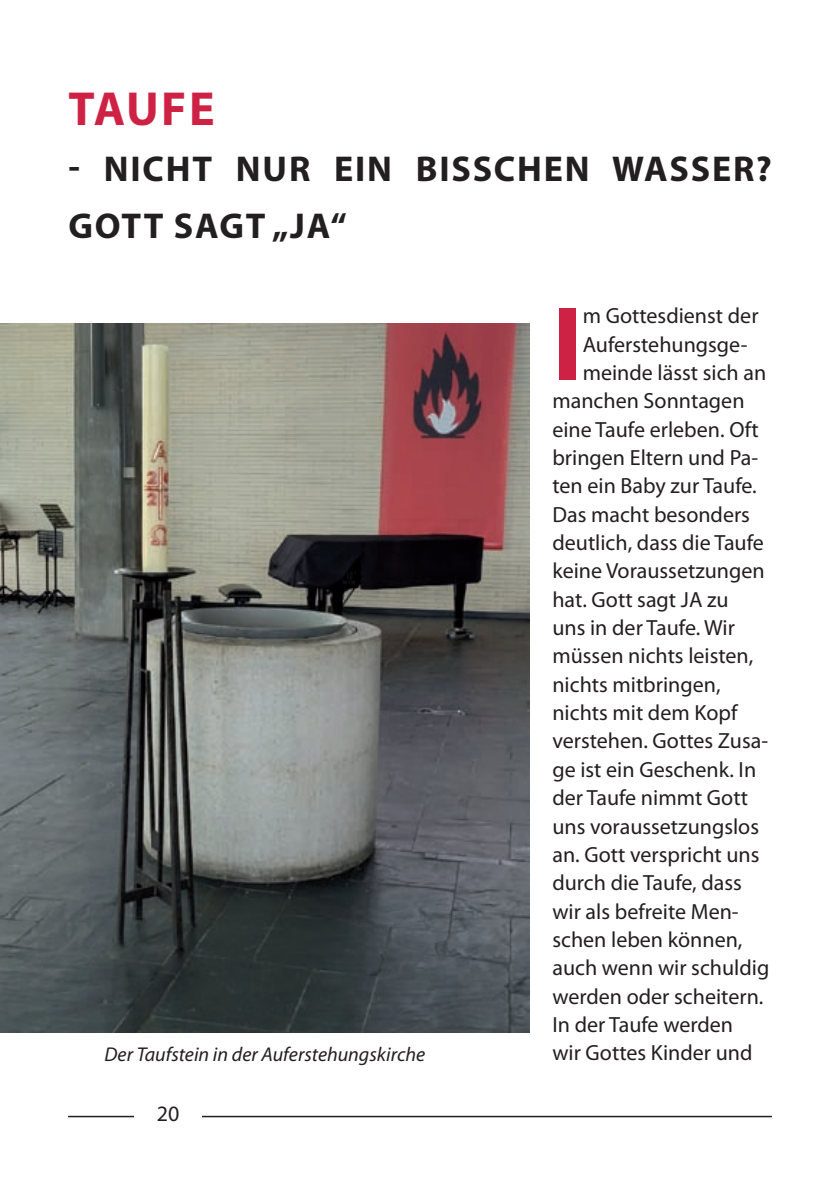
<style>
.page{position:relative;width:840px;height:1191px;background:#fff}
.page>*{position:absolute;margin:0;border:0;box-sizing:border-box;transform-origin:0 0}
.t1{font:700 106.2px "Myriad Pro";color:#ce2244}
.t2{font:700 48px "Myriad Pro";color:#ce2244}
.t3{font:700 36px/56.8px "Myriad Pro";letter-spacing:.05em;color:#231f20}
.t4{font:22px "Myriad Pro";color:#231f20}
.t5{font:italic 20px "Myriad Pro";color:#231f20}
</style>
<div class="page">
<hr style="left:202px;top:1115px;width:569px;height:2px;background:#231f20">
<hr style="left:68px;top:1115px;width:66px;height:2px;background:#231f20">
<img style="left:0;top:323px;width:529px;height:709px">
<h2 class="t2" style="left:69px;top:77px;width:147px">TAUFE</h2>
<h3 class="t3" style="left:68px;top:140px;width:704px">- NICHT NUR EIN BISSCHEN WASSER?<br>GOTT SAGT „JA“</h3>
<p class="t5" style="left:104px;top:1041px;width:322px">Der Taufstein in der Auferstehungskirche</p>
<p class="t4" style="left:157px;top:1100px;width:24px">20</p>
<h1 class="t1" style="left:552px;top:275px;width:18px">I</h1>
<p class="t4" style="left:582px;top:302px;width:177px">m Gottesdienst der</p>
<p class="t4" style="left:582px;top:331px;width:166px">Auferstehungsge-</p>
<p class="t4" style="left:582px;top:359px;width:185px">meinde lässt sich an</p>
<p class="t4" style="left:552px;top:387px;width:193px">manchen Sonntagen</p>
<p class="t4" style="left:552px;top:416px;width:208px">eine Taufe erleben. Oft</p>
<p class="t4" style="left:552px;top:444px;width:207px">bringen Eltern und Pa-</p>
<p class="t4" style="left:552px;top:472px;width:206px">ten ein Baby zur Taufe.</p>
<p class="t4" style="left:552px;top:501px;width:199px">Das macht besonders</p>
<p class="t4" style="left:552px;top:529px;width:213px">deutlich, dass die Taufe</p>
<p class="t4" style="left:552px;top:557px;width:214px">keine Voraussetzungen</p>
<p class="t4" style="left:552px;top:586px;width:178px">hat. Gott sagt JA zu</p>
<p class="t4" style="left:552px;top:614px;width:184px">uns in der Taufe. Wir</p>
<p class="t4" style="left:552px;top:642px;width:202px">müssen nichts leisten,</p>
<p class="t4" style="left:552px;top:671px;width:170px">nichts mitbringen,</p>
<p class="t4" style="left:552px;top:699px;width:186px">nichts mit dem Kopf</p>
<p class="t4" style="left:552px;top:727px;width:217px">verstehen. Gottes Zusa-</p>
<p class="t4" style="left:552px;top:756px;width:205px">ge ist ein Geschenk. In</p>
<p class="t4" style="left:552px;top:784px;width:197px">der Taufe nimmt Gott</p>
<p class="t4" style="left:552px;top:812px;width:208px">uns voraussetzungslos</p>
<p class="t4" style="left:552px;top:841px;width:208px">an. Gott verspricht uns</p>
<p class="t4" style="left:552px;top:869px;width:191px">durch die Taufe, dass</p>
<p class="t4" style="left:552px;top:897px;width:188px">wir als befreite Men-</p>
<p class="t4" style="left:552px;top:926px;width:191px">schen leben können,</p>
<p class="t4" style="left:552px;top:954px;width:218px">auch wenn wir schuldig</p>
<p class="t4" style="left:552px;top:982px;width:212px">werden oder scheitern.</p>
<p class="t4" style="left:552px;top:1011px;width:182px">In der Taufe werden</p>
<p class="t4" style="left:552px;top:1039px;width:201px">wir Gottes Kinder und</p>
</div>
